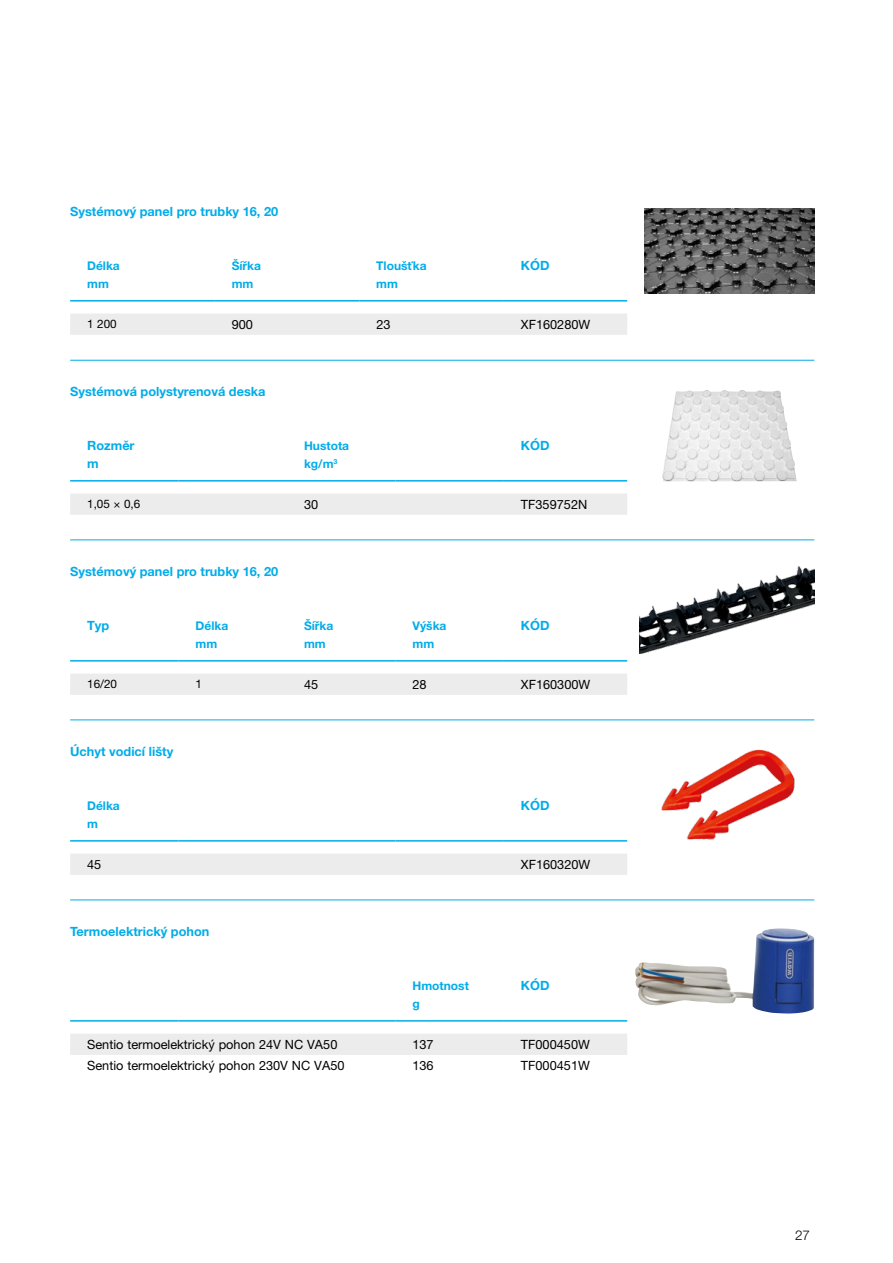
<style>
.page{position:relative;width:893px;height:1263px;background:#fff}
.page>*{position:absolute;margin:0;border:0;box-sizing:border-box;transform-origin:0 0}
.t1{font:300 13.5px "Helvetica Neue LT Pro";color:#000}
.t2{font:12.75px "Helvetica Neue LT Pro";color:#000}
.t3{font:700 12.75px "Helvetica Neue CE";color:#00ace9}
.t4{font:700 12.75px/18px "Helvetica Neue LT Pro";color:#00ace9}
.t5{font:700 12px/18px "Helvetica Neue LT Pro";color:#00ace9}
.t6{font:11.7px "Helvetica Neue LT Pro";color:#000}
</style>
<div class="page">
<div style="left:70px;top:314px;width:557px;height:21px;background:#ececed"></div>
<hr style="left:70px;top:300px;width:145px;height:2px;background:#00ace9">
<hr style="left:215px;top:300px;width:144px;height:2px;background:#00ace9">
<hr style="left:359px;top:300px;width:145px;height:2px;background:#00ace9">
<hr style="left:504px;top:300px;width:123px;height:2px;background:#00ace9">
<div style="left:70px;top:494px;width:557px;height:21px;background:#ececed"></div>
<hr style="left:70px;top:480px;width:109px;height:2px;background:#00ace9">
<hr style="left:179px;top:480px;width:108px;height:2px;background:#00ace9">
<hr style="left:287px;top:480px;width:108px;height:2px;background:#00ace9">
<hr style="left:395px;top:480px;width:109px;height:2px;background:#00ace9">
<hr style="left:504px;top:480px;width:123px;height:2px;background:#00ace9">
<div style="left:70px;top:674px;width:557px;height:21px;background:#ececed"></div>
<hr style="left:70px;top:660px;width:109px;height:2px;background:#00ace9">
<hr style="left:179px;top:660px;width:108px;height:2px;background:#00ace9">
<hr style="left:287px;top:660px;width:108px;height:2px;background:#00ace9">
<hr style="left:395px;top:660px;width:109px;height:2px;background:#00ace9">
<hr style="left:504px;top:660px;width:123px;height:2px;background:#00ace9">
<div style="left:70px;top:854px;width:557px;height:21px;background:#ececed"></div>
<hr style="left:70px;top:840px;width:109px;height:2px;background:#00ace9">
<hr style="left:179px;top:840px;width:108px;height:2px;background:#00ace9">
<hr style="left:287px;top:840px;width:108px;height:2px;background:#00ace9">
<hr style="left:395px;top:840px;width:109px;height:2px;background:#00ace9">
<hr style="left:504px;top:840px;width:123px;height:2px;background:#00ace9">
<div style="left:70px;top:1034px;width:557px;height:21px;background:#ececed"></div>
<hr style="left:70px;top:1020px;width:109px;height:2px;background:#00ace9">
<hr style="left:179px;top:1020px;width:108px;height:2px;background:#00ace9">
<hr style="left:287px;top:1020px;width:108px;height:2px;background:#00ace9">
<hr style="left:395px;top:1020px;width:109px;height:2px;background:#00ace9">
<hr style="left:504px;top:1020px;width:123px;height:2px;background:#00ace9">
<img style="left:644px;top:208px;width:170px;height:85px">
<hr style="left:70px;top:720px;width:744px;height:1px;background:#00ace9">
<hr style="left:70px;top:900px;width:744px;height:1px;background:#00ace9">
<hr style="left:70px;top:540px;width:744px;height:1px;background:#00ace9">
<img style="left:635px;top:928px;width:179px;height:85px">
<img style="left:640px;top:566px;width:174px;height:87px">
<img style="left:662px;top:749px;width:132px;height:91px">
<img style="left:662px;top:390px;width:135px;height:91px">
<hr style="left:70px;top:360px;width:744px;height:1px;background:#00ace9">
<p class="t3" style="left:70px;top:204px;width:210px">Systémový panel pro trubky 16, 20</p>
<p class="t5" style="left:87px;top:256px;width:34px">Délka mm</p>
<p class="t5" style="left:232px;top:256px;width:31px">Šířka mm</p>
<p class="t5" style="left:376px;top:256px;width:52px">Tloušťka mm</p>
<p class="t4" style="left:521px;top:256px;width:30px">KÓD</p>
<p class="t6" style="left:87px;top:317px;width:31px">1 200</p>
<p class="t2" style="left:232px;top:317px;width:23px">900</p>
<p class="t2" style="left:376px;top:317px;width:16px">23</p>
<p class="t2" style="left:521px;top:317px;width:71px">XF160280W</p>
<p class="t3" style="left:70px;top:384px;width:197px">Systémová polystyrenová deska</p>
<p class="t4" style="left:87px;top:436px;width:49px">Rozměr m</p>
<p class="t5" style="left:304px;top:436px;width:47px">Hustota kg/m<sup>3</sup></p>
<p class="t4" style="left:521px;top:436px;width:30px">KÓD</p>
<p class="t6" style="left:87px;top:497px;width:55px">1,05 × 0,6</p>
<p class="t2" style="left:304px;top:497px;width:16px">30</p>
<p class="t2" style="left:521px;top:497px;width:68px">TF359752N</p>
<p class="t3" style="left:70px;top:564px;width:210px">Systémový panel pro trubky 16, 20</p>
<p class="t4" style="left:87px;top:616px;width:24px">Typ</p>
<p class="t5" style="left:196px;top:616px;width:34px">Délka mm</p>
<p class="t5" style="left:304px;top:616px;width:31px">Šířka mm</p>
<p class="t5" style="left:412px;top:616px;width:36px">Výška mm</p>
<p class="t4" style="left:521px;top:616px;width:30px">KÓD</p>
<p class="t6" style="left:87px;top:677px;width:31px">16/20</p>
<p class="t6" style="left:196px;top:677px;width:8px">1</p>
<p class="t2" style="left:304px;top:677px;width:16px">45</p>
<p class="t2" style="left:412px;top:677px;width:16px">28</p>
<p class="t2" style="left:521px;top:677px;width:71px">XF160300W</p>
<p class="t3" style="left:70px;top:744px;width:105px">Úchyt vodicí lišty</p>
<p class="t5" style="left:87px;top:796px;width:34px">Délka m</p>
<p class="t4" style="left:521px;top:796px;width:30px">KÓD</p>
<p class="t2" style="left:87px;top:857px;width:16px">45</p>
<p class="t2" style="left:521px;top:857px;width:71px">XF160320W</p>
<p class="t3" style="left:70px;top:924px;width:141px">Termoelektrický pohon</p>
<p class="t5" style="left:412px;top:976px;width:58px">Hmotnost g</p>
<p class="t4" style="left:521px;top:976px;width:30px">KÓD</p>
<p class="t2" style="left:87px;top:1037px;width:252px">Sentio termoelektrický pohon 24V NC VA50</p>
<p class="t2" style="left:412px;top:1037px;width:23px">137</p>
<p class="t2" style="left:521px;top:1037px;width:70px">TF000450W</p>
<p class="t2" style="left:87px;top:1058px;width:259px">Sentio termoelektrický pohon 230V NC VA50</p>
<p class="t2" style="left:412px;top:1058px;width:23px">136</p>
<p class="t2" style="left:521px;top:1058px;width:70px">TF000451W</p>
<p class="t1" style="left:795px;top:1227px;width:16px">27</p>
</div>
